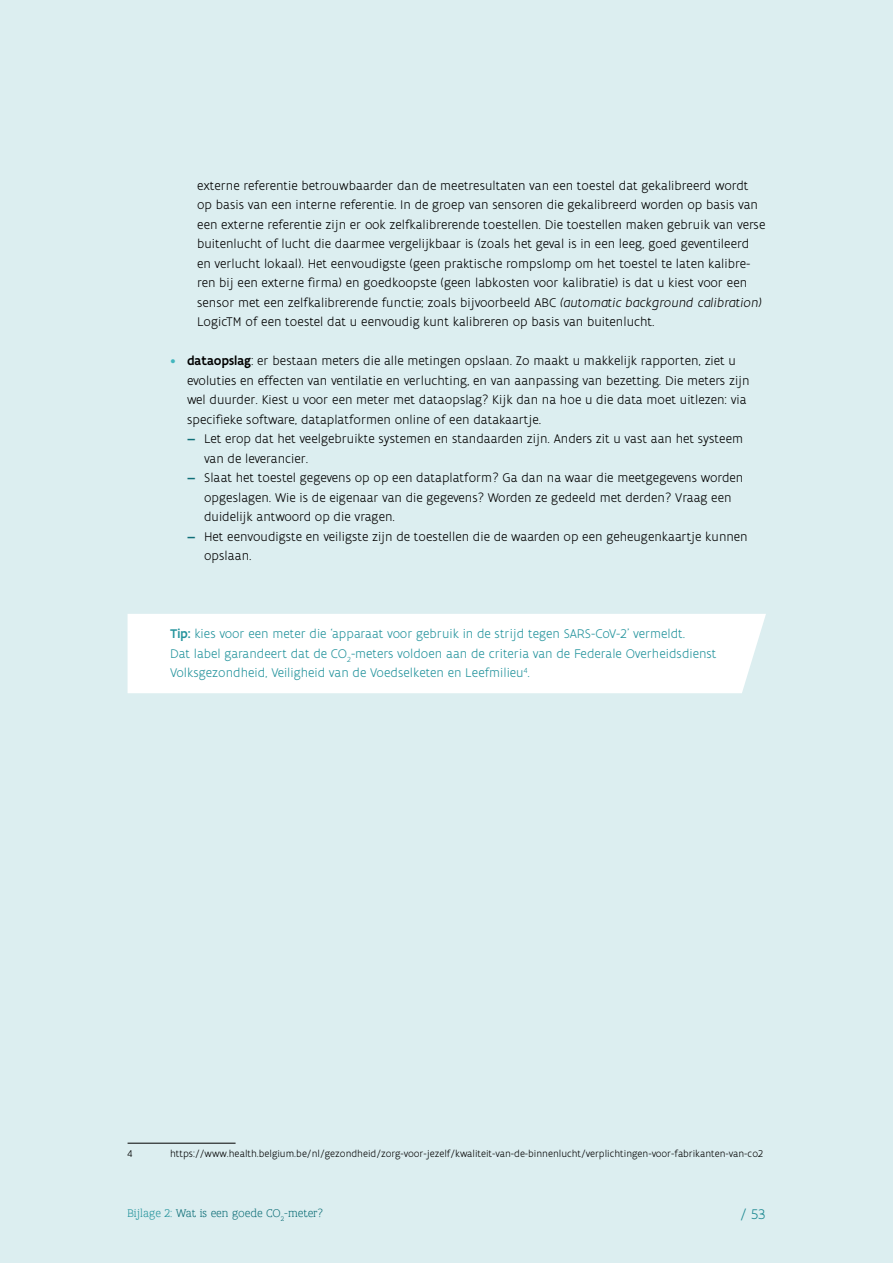
<style>
.page{position:relative;width:893px;height:1263px;background:#dceef0}
.page>*{position:absolute;margin:0;border:0;box-sizing:border-box;transform-origin:0 0}
.t1{font:300 15px "Flanders Art Sans";color:#25949d}
.t2{font:300 13.5px/19.5px "Flanders Art Sans";color:#000}
.t3{font:300 13.5px/19.5px "Flanders Art Sans";color:#25949d}
.t4{font:300 12px "Flanders Art Serif";color:#0f6f78}
.t5{font:300 10.5px "Flanders Art Sans";color:#000}
.s1{font-style:italic}
.s2{font-size:15px;color:#42b6be}
.s3{font-weight:500}
.s4{font-weight:500;color:#0f6f78}
.s5{color:#25949d}
</style>
<div class="page">
<div style="left:128px;top:614px;width:638px;height:79px;background:#fff"></div>
<hr style="left:128px;top:1143px;width:108px;height:1px;background:#000">
<p class="t2" style="left:197px;top:175px;width:570px">externe referentie betrouwbaarder dan de meetresultaten van een toestel dat gekalibreerd wordt op basis van een interne referentie. In de groep van sensoren die gekalibreerd worden op basis van een externe referentie zijn er ook zelfkalibrerende toestellen. Die toestellen maken gebruik van verse buitenlucht of lucht die daarmee vergelijkbaar is (zoals het geval is in een leeg, goed geventileerd en verlucht lokaal). Het eenvoudigste (geen praktische rompslomp om het toestel te laten kalibre&shy;ren bij een externe firma) en goedkoopste (geen labkosten voor kalibratie) is dat u kiest voor een sensor met een zelfkalibrerende functie; zoals bijvoorbeeld ABC <span class="s1">(automatic background calibration)<br></span>LogicTM of een toestel dat u eenvoudig kunt kalibreren op basis van buitenlucht.</p>
<p class="t2" style="left:187px;top:351px;width:564px;text-indent:-17px"><span class="s2">•</span> <span class="s3">dataopslag</span>: er bestaan meters die alle metingen opslaan. Zo maakt u makkelijk rapporten, ziet u evoluties en effecten van ventilatie en verluchting, en van aanpassing van bezetting. Die meters zijn wel duurder. Kiest u voor een meter met dataopslag? Kijk dan na hoe u die data moet uitlezen: via specifieke software, dataplatformen online of een datakaartje.</p>
<p class="t2" style="left:204px;top:429px;width:540px;text-indent:-17px"><span class="s4">—</span> Let erop dat het veelgebruikte systemen en standaarden zijn. Anders zit u vast aan het systeem van de leverancier.</p>
<p class="t2" style="left:204px;top:468px;width:541px;text-indent:-17px"><span class="s4">—</span> Slaat het toestel gegevens op op een dataplatform? Ga dan na waar die meetgegevens worden opgeslagen. Wie is de eigenaar van die gegevens? Worden ze gedeeld met derden? Vraag een duidelijk antwoord op die vragen.</p>
<p class="t2" style="left:204px;top:526px;width:545px;text-indent:-17px"><span class="s4">—</span> Het eenvoudigste en veiligste zijn de toestellen die de waarden op een geheugenkaartje kunnen opslaan.</p>
<p class="t3" style="left:170px;top:624px;width:548px"><span class="s3">Tip:</span> kies voor een meter die ‘apparaat voor gebruik in de strijd tegen SARS-CoV-2’ vermeldt.<br>Dat label garandeert dat de CO<sub>2</sub>-meters voldoen aan de criteria van de Federale Overheidsdienst<br>Volksgezondheid, Veiligheid van de Voedselketen en Leefmilieu<sup>4</sup>.</p>
<p class="t5" style="left:128px;top:1147px;width:6px">4</p>
<p class="t5" style="left:170px;top:1147px;width:595px">https://www.health.belgium.be/nl/gezondheid/zorg-voor-jezelf/kwaliteit-van-de-binnenlucht/verplichtingen-voor-fabrikanten-van-co2</p>
<p class="t4" style="left:128px;top:1206px;width:197px"><span class="s5">Bijlage 2:</span> Wat is een goede CO<sub>2</sub>-meter?</p>
<p class="t1" style="left:740px;top:1205px;width:27px">/ 53</p>
</div>
